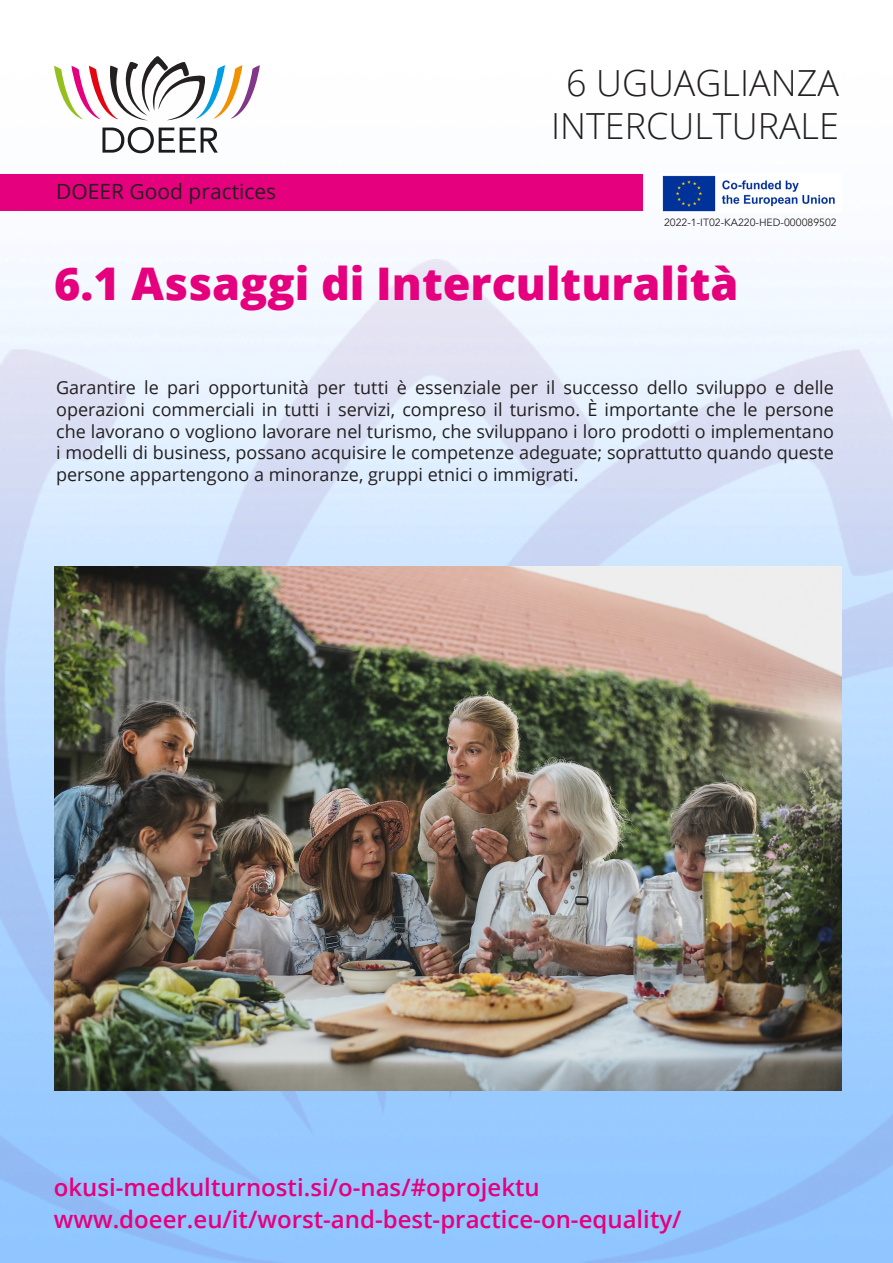
<style>
.page{position:relative;width:893px;height:1263px;background:#fff}
.page>*{position:absolute;margin:0;border:0;box-sizing:border-box;transform-origin:0 0}
.t1{font:800 45px "Open Sans";color:#e5007d}
.t2{font:300 36px/43.2px "Open Sans";color:#231f20;text-align:center}
.t3{font:600 24px "Open Sans";color:#e6007d}
.t4{font:21px "Open Sans";color:#231f20}
.t5{font:18px/21.6px "Open Sans";color:#231f20;text-align:justify}
.t6{font:10.5px "Avenir";color:#231f20}
</style>
<div class="page">
<div style="left:0;top:175px;width:642px;height:36px;background:#e5007d"></div>
<svg style="left:54px;top:56px;width:206px;height:65px"></svg>
<svg style="left:102px;top:127px;width:116px;height:26px"></svg>
<img style="left:0;top:259px;width:893px;height:1004px">
<img style="left:662px;top:175px;width:173px;height:37px">
<img style="left:54px;top:566px;width:787px;height:525px">
<p class="t4" style="left:56px;top:177px;width:222px">DOEER Good practices</p>
<h2 class="t2" style="left:551px;top:60px;width:289px">6 UGUAGLIANZA<br>INTERCULTURALE</h2>
<p class="t6" style="left:664px;top:216px;width:174px">2022-1-IT02-KA220-HED-000089502</p>
<h1 class="t1" style="left:54px;top:250px;width:686px">6.1 Assaggi di Interculturalità</h1>
<p class="t5" style="left:56px;top:377px;width:779px">Garantire le pari opportunità per tutti è essenziale per il successo dello sviluppo e delle operazioni commerciali in tutti i servizi, compreso il turismo. È importante che le persone che lavorano o vogliono lavorare nel turismo, che sviluppano i loro prodotti o implementano i modelli di business, possano acquisire le competenze adeguate; soprattutto quando queste persone appartengono a minoranze, gruppi etnici o immigrati.</p>
<h3 class="t3" style="left:54px;top:1171px;width:487px">okusi-medkulturnosti.si/o-nas/#oprojektu</h3>
<h3 class="t3" style="left:54px;top:1203px;width:629px">www.doeer.eu/it/worst-and-best-practice-on-equality/</h3>
</div>
